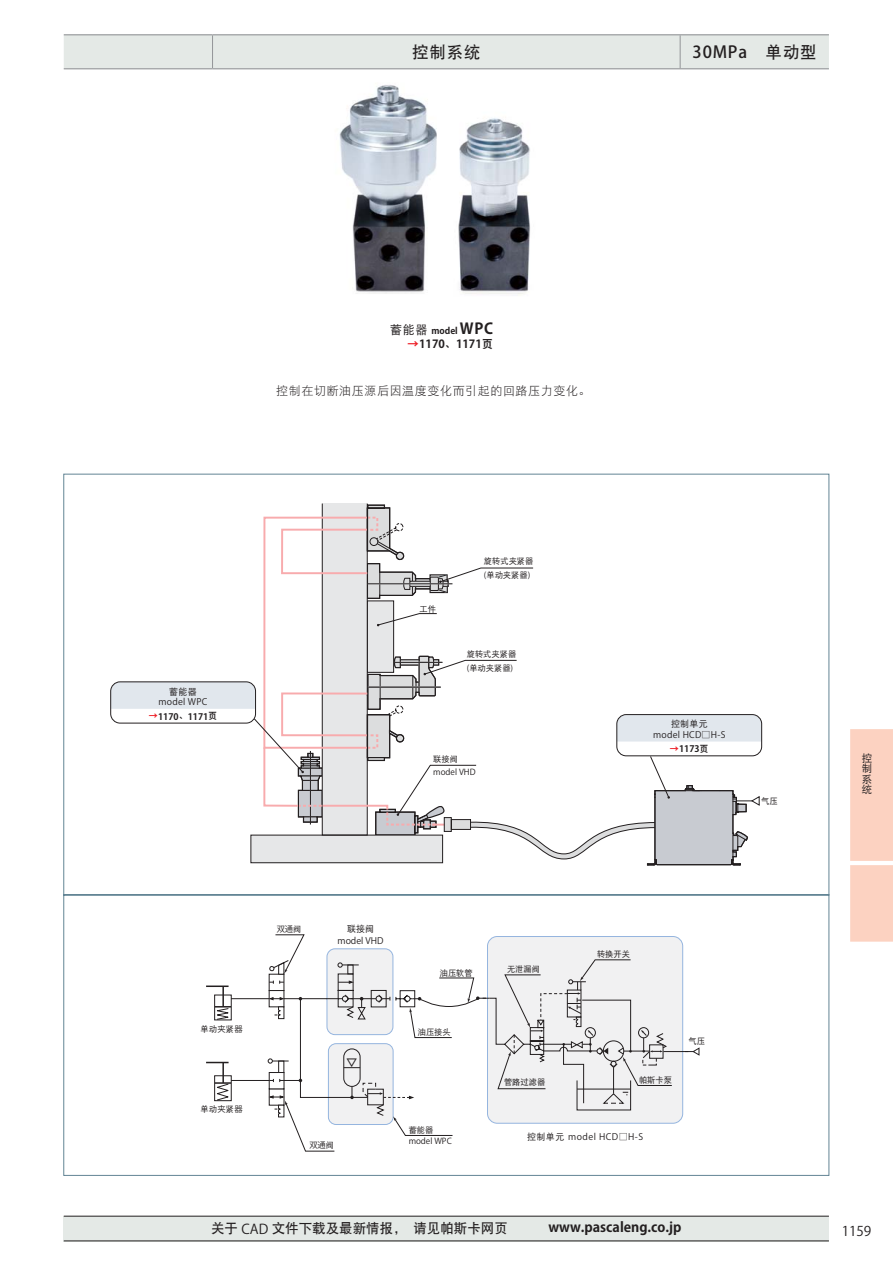
<style>
.page{position:relative;width:893px;height:1263px;background:#fff}
.page>*{position:absolute;margin:0;border:0;box-sizing:border-box;transform-origin:0 0}
.t1{font:16.5px "Koz Go Pro Medium 90 msp RKSJ H";letter-spacing:.05em;color:#231f20}
.t2{font:16.5px "DF Hei GB W7 GBK EUC H";color:#231f20}
.t3{font:13.5px "DF Hei GB W7 GBK EUC H";color:#231f20}
.t4{font:13.5px "Koz Go Pro Regular 90 msp RKSJ H";color:#231f20}
.t5{font:12px "DF Hei GB W3 GBK EUC H";letter-spacing:.05em;color:#231f20}
.t6{font:12px "MS Gothic 90 ms RKSJ H";color:#231f20}
.t7{font:11.25px "Koz Go Pro Bold 90 msp RKSJ H";color:#231f20}
.t8{font:10.5px/10.5px "DF Hei GB W5 GBK EUC H";color:#231f20;text-align:justify}
.t9{font:9px "Koz Go Pro Bold 90 msp RKSJ H";color:#231f20}
.t10{font:9px "Koz Go Pro Regular 90 msp RKSJ H";letter-spacing:.025em;color:#231f20}
.t11{font:9px "Koz Go Pro Regular 90 msp RKSJ H";letter-spacing:.05em;color:#231f20}
.t12{font:9px "DF Hei GB W5 GBK EUC H";letter-spacing:.025em;color:#231f20}
.t13{font:9px "Koz Go Pro Regular 90 msp RKSJ H";color:#231f20}
.t14{font:8.25px/13.5px "DF Hei GB W5 GBK EUC H";color:#231f20}
.t15{font:8.25px "Koz Go Pro Regular 90 msp RKSJ H";color:#231f20}
.s1{font-family:"DF Hei GB W7 GBK EUC H"}
.s2{font-family:"DF Hei GB W5 GBK EUC H";font-size:12px}
.s3{font-size:15px}
.s4{color:#ed1c24}
.s5{font-family:"DF Hei GB W9 GBK EUC H"}
.s6{font-family:"Koz Go Pro Regular 90 msp RKSJ H"}
.s7{font-family:"DF Hei GB W5 GBK EUC H"}
.s8{font-family:"Koz Go Pro Bold 90 msp RKSJ H"}
</style>
<div class="page">
<div style="left:64px;top:1216px;width:765px;height:25px;background:#e4e9e6"></div>
<hr style="left:64px;top:1216px;width:765px;height:1px;background:#231f20">
<hr style="left:64px;top:1241px;width:765px;height:1px;background:#231f20">
<div style="left:64px;top:35px;width:765px;height:33px;background:#e4e9e6"></div>
<hr style="left:212px;top:35px;width:1px;height:33px;background:#939598">
<hr style="left:680px;top:35px;width:1px;height:33px;background:#939598">
<hr style="left:64px;top:34px;width:149px;height:1px;background:#939598">
<hr style="left:213px;top:34px;width:616px;height:1px;background:#939598">
<hr style="left:64px;top:68px;width:149px;height:1px;background:#939598">
<hr style="left:213px;top:68px;width:616px;height:1px;background:#939598">
<div style="left:850px;top:729px;width:43px;height:213px;background:#fcd2c1"></div>
<img style="left:458px;top:118px;width:73px;height:177px">
<img style="left:339px;top:85px;width:98px;height:209px">
<svg style="left:63px;top:474px;width:766px;height:702px"></svg>
<hr style="left:231px;top:998px;width:38px;height:1px;background:#231f20">
<hr style="left:231px;top:1080px;width:38px;height:1px;background:#231f20">
<div style="left:214px;top:995px;width:18px;height:25px;border:1px solid #231f20"></div>
<hr style="left:222px;top:986px;width:2px;height:21px;background:#231f20">
<svg style="left:206px;top:986px;width:23px;height:1px"></svg>
<svg style="left:213px;top:1006px;width:20px;height:14px"></svg>
<div style="left:214px;top:1075px;width:18px;height:26px;border:1px solid #231f20"></div>
<hr style="left:222px;top:1063px;width:2px;height:20px;background:#231f20">
<svg style="left:206px;top:1062px;width:23px;height:1px"></svg>
<svg style="left:214px;top:1082px;width:17px;height:19px"></svg>
<svg style="left:268px;top:934px;width:432px;height:218px"></svg>
<svg style="left:111px;top:503px;width:651px;height:363px"></svg>
<h1 class="t2" style="left:412px;top:45px;width:70px">控制系统</h1>
<h1 class="t1" style="left:692px;top:46px;width:125px">30MPa<span class="s1">　单动型</span></h1>
<p class="t9" style="left:390px;top:328px;width:104px"><span class="s2">蓄能器</span> model <span class="s3">WPC</span></p>
<h3 class="t7" style="left:408px;top:340px;width:87px"><span class="s4">→</span>1170<span class="s5">、</span>1171<span class="s5">页</span></h3>
<h3 class="t5" style="left:276px;top:386px;width:316px">控制在切断油压源后因温度变化而引起的回路压力变化。</h3>
<p class="t12" style="left:169px;top:688px;width:29px">蓄能器</p>
<p class="t10" style="left:159px;top:699px;width:50px">model WPC</p>
<p class="t9" style="left:149px;top:713px;width:70px"><span class="s4">→</span>1170<span class="s5">、</span>1171<span class="s5">页</span></p>
<p class="t14" style="left:419px;top:603px;width:18px">工件</p>
<p class="t14" style="left:484px;top:556px;width:51px">旋转式夹紧器<span class="s6">(</span>单动夹紧器<span class="s6">)</span></p>
<p class="t14" style="left:467px;top:649px;width:51px">旋转式夹紧器<span class="s6">(</span>单动夹紧器<span class="s6">)</span></p>
<p class="t14" style="left:433px;top:753px;width:26px">联接阀</p>
<p class="t15" style="left:433px;top:769px;width:44px">model VHD</p>
<p class="t12" style="left:671px;top:721px;width:38px">控制单元</p>
<p class="t10" style="left:653px;top:731px;width:74px">model HCD□H-S</p>
<p class="t9" style="left:670px;top:745px;width:40px"><span class="s4">→</span>1173<span class="s5">页</span></p>
<p class="t14" style="left:761px;top:795px;width:18px">气压</p>
<p class="t14" style="left:200px;top:1023px;width:44px">单动<span class="s6">夹</span>紧<span class="s6">器</span></p>
<p class="t14" style="left:200px;top:1104px;width:44px">单动<span class="s6">夹</span>紧<span class="s6">器</span></p>
<p class="t15" style="left:277px;top:926px;width:26px">双通<span class="s7">阀</span></p>
<p class="t12" style="left:347px;top:925px;width:28px">联接阀</p>
<p class="t13" style="left:337px;top:937px;width:48px">model VHD</p>
<h3 class="t6" style="left:346px;top:1057px;width:13px">ۃ</h3>
<p class="t15" style="left:309px;top:1142px;width:26px">双通<span class="s7">阀</span></p>
<p class="t14" style="left:440px;top:967px;width:34px">油压软管</p>
<p class="t14" style="left:418px;top:1026px;width:34px">油压接头</p>
<p class="t14" style="left:409px;top:1124px;width:26px">蓄能器</p>
<p class="t15" style="left:409px;top:1138px;width:45px">model WPC</p>
<p class="t14" style="left:507px;top:963px;width:34px">无泄漏阀</p>
<p class="t14" style="left:597px;top:948px;width:34px">转换开关</p>
<p class="t14" style="left:504px;top:1076px;width:43px">管路过滤器</p>
<p class="t14" style="left:639px;top:1075px;width:34px">帕斯卡泵</p>
<p class="t14" style="left:688px;top:1036px;width:18px">气压</p>
<p class="t11" style="left:527px;top:1134px;width:118px"><span class="s7">控制单元</span> model HCD□H-S</p>
<h2 class="t3" style="left:211px;top:1223px;width:472px">关于 <span class="s6">CAD</span> 文件下载及最新情报，请见帕斯卡网页<span class="s7">　　　</span><span class="s8">www.pascaleng.co.jp</span></h2>
<p class="t8" style="left:862px;top:754px;width:11px">控制系统</p>
<h2 class="t4" style="left:842px;top:1226px;width:31px">1159</h2>
</div>
